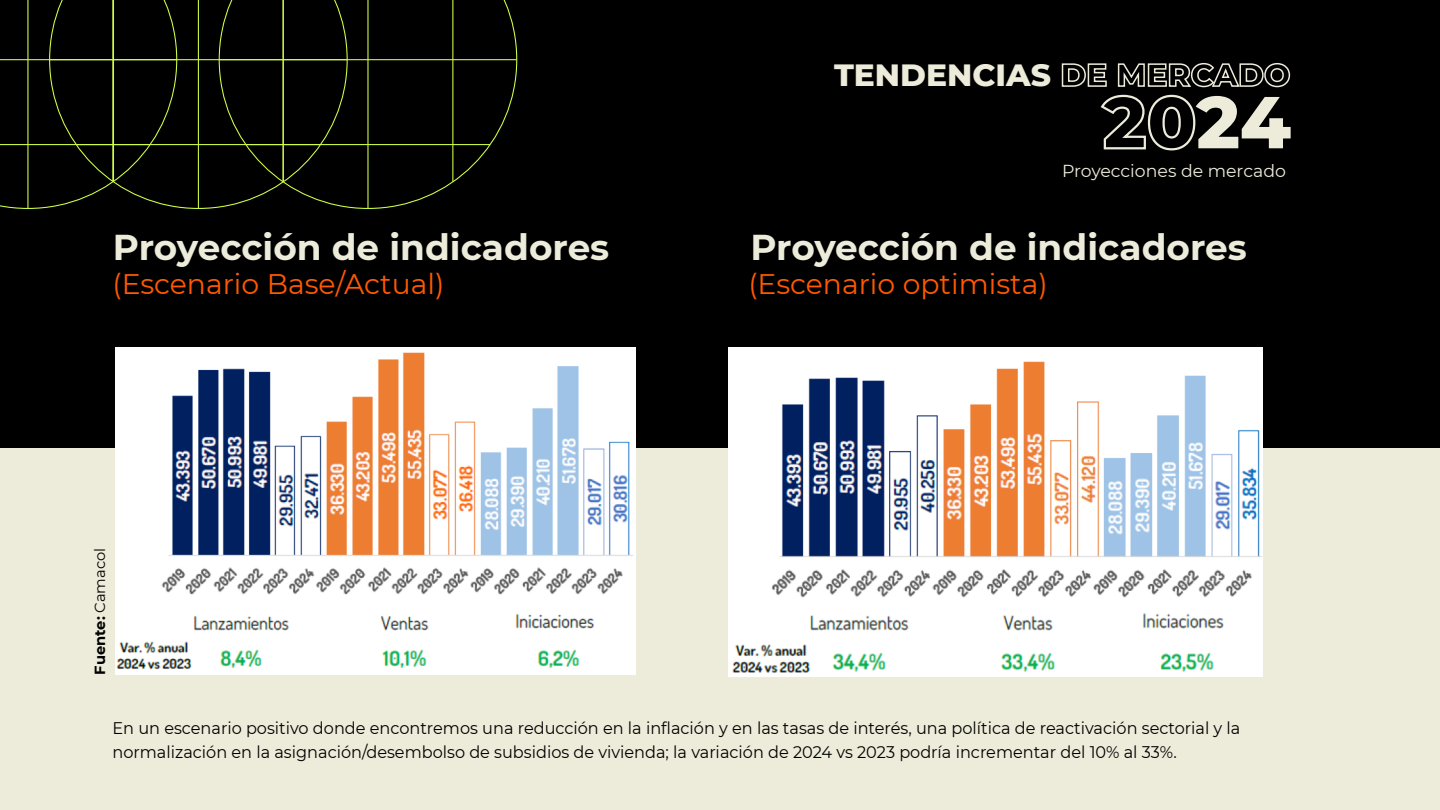
<style>
.page{position:relative;width:1440px;height:810px;background:#fff}
.page>*{position:absolute;margin:0;border:0;box-sizing:border-box;transform-origin:0 0}
.t1{font:800 73.35px "Montserrat";color:#edecda}
.t2{font:700 35.85px "Montserrat";color:#edecda}
.t3{font:800 31.35px "Montserrat";color:#edecda}
.t4{font:28.28px "Montserrat";color:#ff5900}
.t5{font:17.33px "Montserrat";color:#edecda}
.t6{font:16.8px/23.2px "Montserrat";color:#000;scale:.96 1}
.t7{font:700 14.7px "Montserrat";color:#000}
.s1{font-weight:400}
</style>
<div class="page">
<div style="left:0;top:86px;width:1440px;height:724px;background:#edecda"></div>
<div style="left:0;top:0;width:1440px;height:448px;background:#000"></div>
<svg style="left:1100px;top:94px;width:96px;height:57px"></svg>
<svg style="left:1061px;top:63px;width:46px;height:24px"></svg>
<svg style="left:1117px;top:62px;width:174px;height:26px"></svg>
<svg style="left:0;top:0;width:49px;height:209px"></svg>
<hr style="left:27px;top:0;width:1px;height:208px;background:#d1ff47">
<hr style="left:0;top:59px;width:177px;height:1px;background:#d1ff47">
<hr style="left:0;top:144px;width:150px;height:1px;background:#d1ff47">
<svg style="left:49px;top:0;width:170px;height:209px"></svg>
<hr style="left:198px;top:0;width:1px;height:208px;background:#d1ff47">
<hr style="left:113px;top:0;width:1px;height:182px;background:#d1ff47">
<hr style="left:50px;top:59px;width:297px;height:1px;background:#d1ff47">
<hr style="left:76px;top:144px;width:245px;height:1px;background:#d1ff47">
<svg style="left:219px;top:0;width:298px;height:209px"></svg>
<hr style="left:367px;top:0;width:2px;height:208px;background:#d1ff47">
<hr style="left:452px;top:0;width:1px;height:182px;background:#d1ff47">
<hr style="left:283px;top:0;width:1px;height:182px;background:#d1ff47">
<hr style="left:219px;top:59px;width:298px;height:1px;background:#d1ff47">
<hr style="left:246px;top:144px;width:244px;height:1px;background:#d1ff47">
<img style="left:116px;top:347px;width:520px;height:328px">
<img style="left:728px;top:347px;width:534px;height:330px">
<h2 class="t2" style="left:113px;top:222px;width:498px">Proyección de indicadores</h2>
<h3 class="t4" style="left:112px;top:264px;width:334px">(Escenario Base/Actual)</h3>
<h3 class="t3" style="left:834px;top:52px;width:219px">TENDENCIAS</h3>
<h1 class="t1" style="left:1196px;top:68px;width:96px">24</h1>
<p class="t5" style="left:1062px;top:159px;width:225px">Proyecciones de mercado</p>
<h2 class="t2" style="left:750px;top:222px;width:498px">Proyección de indicadores</h2>
<h3 class="t4" style="left:748px;top:264px;width:301px">(Escenario optimista)</h3>
<p class="t7" style="left:89px;top:675px;width:128px;rotate:-90deg">Fuente: <span class="s1">Camacol</span></p>
<p class="t6" style="left:112px;top:716px;width:1176px">En un escenario positivo donde encontremos una reducción en la inflación y en las tasas de interés, una política de reactivación sectorial y la normalización en la asignación/desembolso de subsidios de vivienda; la variación de 2024 vs 2023 podría incrementar del 10% al 33%.</p>
</div>
